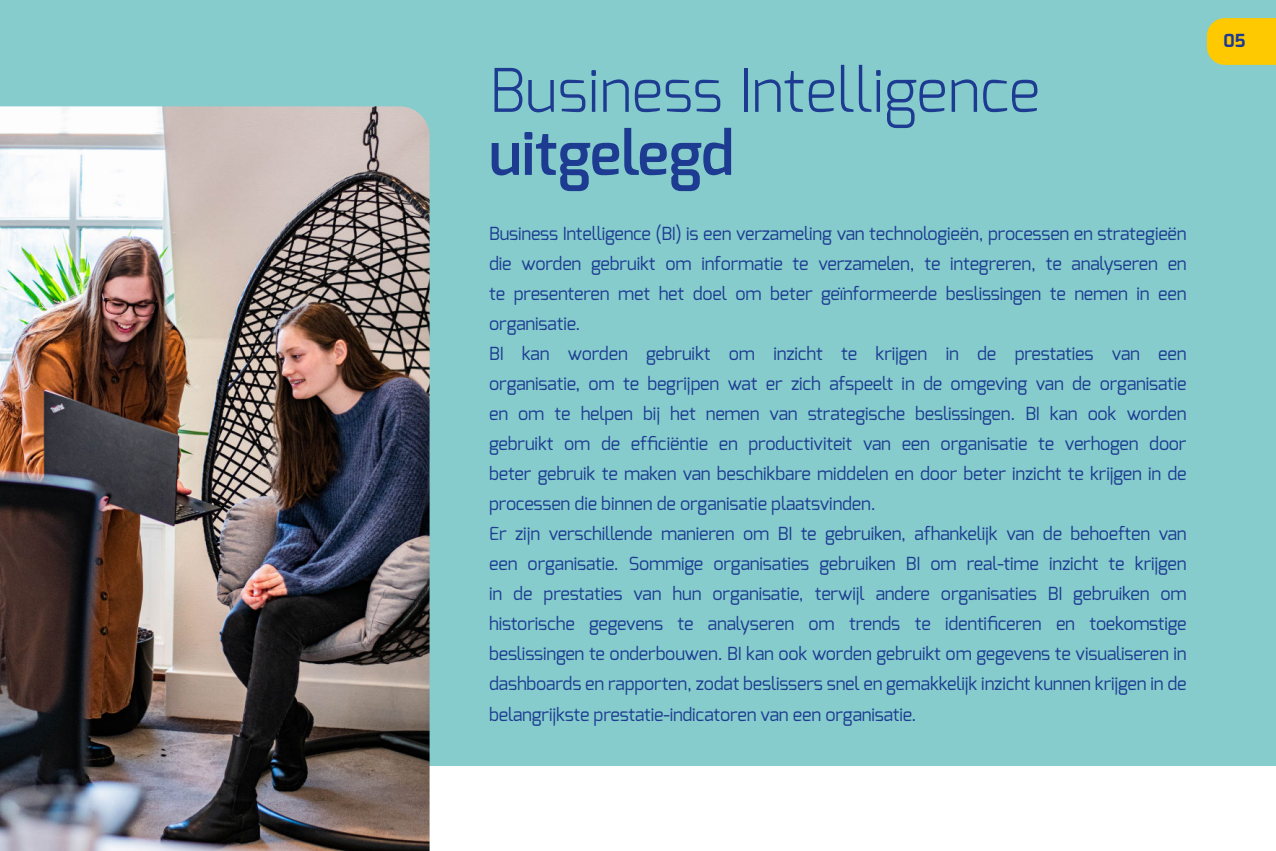
<style>
.page{position:relative;width:1276px;height:851px;background:#fff}
.page>*{position:absolute;margin:0;border:0;box-sizing:border-box;transform-origin:0 0}
.t1{font:300 60px "Exo";color:#1c3b91}
.t2{font:600 60px "Exo";color:#1c3b91}
.t3{font:18px/30px "Exo";letter-spacing:-.01em;color:#1c3b91}
.t4{font:700 18px "Exo";color:#1c3b91}
</style>
<div class="page">
<div style="left:0;top:0;width:1276px;height:765px;background:#86cccc"></div>
<svg style="left:1206px;top:18px;width:70px;height:47px"></svg>
<img style="left:0;top:106px;width:429px;height:744px">
<h1 class="t1" style="left:489px;top:65px;width:552px">Business Intelligence</h1>
<h1 class="t2" style="left:489px;top:123px;width:246px">uitgelegd</h1>
<p class="t3" style="left:489px;top:220px;width:699px">Business Intelligence (BI) is een verzameling van technologieën, processen en strategieën die worden gebruikt om informatie te verzamelen, te integreren, te analyseren en te presenteren met het doel om beter geïnformeerde beslissingen te nemen in een organisatie.<br>BI kan worden gebruikt om inzicht te krijgen in de prestaties van een organisatie, om te begrijpen wat er zich afspeelt in de omgeving van de organisatie en om te helpen bij het nemen van strategische beslissingen. BI kan ook worden gebruikt om de efficiëntie en productiviteit van een organisatie te verhogen door beter gebruik te maken van beschikbare middelen en door beter inzicht te krijgen in de processen die binnen de organisatie plaatsvinden.<br>Er zijn verschillende manieren om BI te gebruiken, afhankelijk van de behoeften van een organisatie. Sommige organisaties gebruiken BI om real-time inzicht te krijgen in de prestaties van hun organisatie, terwijl andere organisaties BI gebruiken om historische gegevens te analyseren om trends te identificeren en toekomstige beslissingen te onderbouwen. BI kan ook worden gebruikt om gegevens te visualiseren in dashboards en rapporten, zodat beslissers snel en gemakkelijk inzicht kunnen krijgen in de belangrijkste prestatie-indicatoren van een organisatie.</p>
<p class="t4" style="left:1223px;top:33px;width:24px">05</p>
</div>
